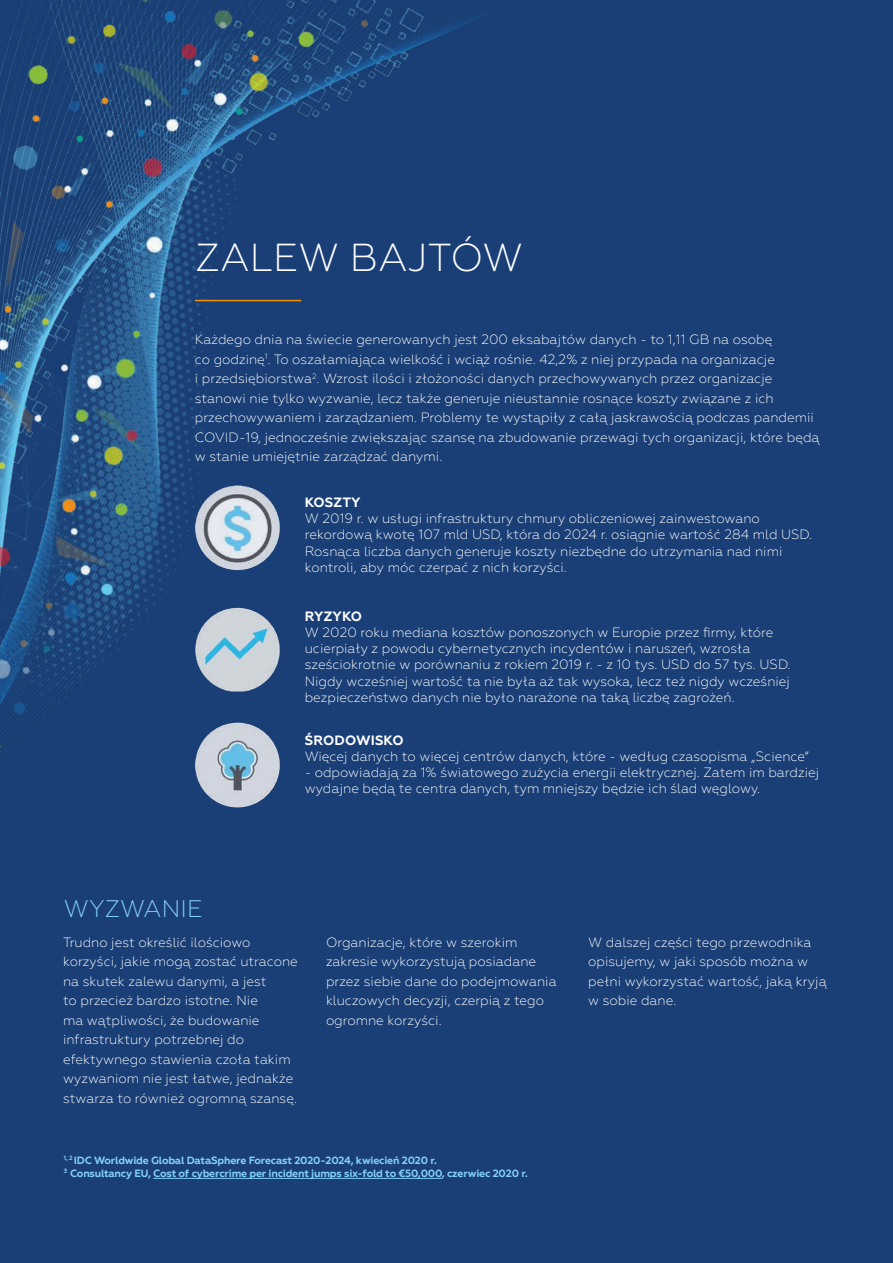
<style>
.page{position:relative;width:893px;height:1263px;background:#193f76}
.page>*{position:absolute;margin:0;border:0;box-sizing:border-box;transform-origin:0 0}
.t1{font:300 39px "Geometria";letter-spacing:.01em;color:#fff}
.t2{font:300 24px "Geometria";letter-spacing:.01em;color:#83d0f5}
.t3{font:300 13.5px/19.5px "Geometria";color:#fff}
.t4{font:700 13.5px "Geometria";letter-spacing:.01em;color:#fff}
.t5{font:700 10.5px/12.6px "Geometria";letter-spacing:-.02em;color:#83d0f5}
</style>
<div class="page">
<img style="left:0;top:0;width:473px;height:808px">
<hr style="left:153px;top:1178px;width:289px;height:1px;background:#83d0f5">
<hr style="left:195px;top:300px;width:106px;height:1px;background:#f39200">
<img style="left:195px;top:485px;width:85px;height:85px;border-radius:41px">
<img style="left:195px;top:608px;width:85px;height:84px">
<img style="left:195px;top:722px;width:85px;height:85px;border-radius:41px">
<h1 class="t1" style="left:195px;top:235px;width:330px">ZALEW BAJTÓW</h1>
<p class="t3" style="left:195px;top:330px;width:626px">Każdego dnia na świecie generowanych jest 200 eksabajtów danych - to 1,11 GB na osobę<br>co godzinę<sup>1</sup>. To oszałamiająca wielkość i wciąż rośnie. 42,2% z niej przypada na organizacje<br>i przedsiębiorstwa<sup>2</sup>. Wzrost ilości i złożoności danych przechowywanych przez organizacje stanowi nie tylko wyzwanie, lecz także generuje nieustannie rosnące koszty związane z ich przechowywaniem i zarządzaniem. Problemy te wystąpiły z całą jaskrawością podczas pandemii COVID-19, jednocześnie zwiększając szansę na zbudowanie przewagi tych organizacji, które będą w stanie umiejętnie zarządzać danymi.</p>
<p class="t4" style="left:305px;top:494px;width:57px">KOSZTY</p>
<p class="t3" style="left:305px;top:510px;width:509px;line-height:16.2px">W 2019 r. w usługi infrastruktury chmury obliczeniowej zainwestowano rekordową kwotę 107 mld USD, która do 2024 r. osiągnie wartość 284 mld USD.<br>Rosnąca liczba danych generuje koszty niezbędne do utrzymania nad nimi kontroli, aby móc czerpać z nich korzyści.</p>
<p class="t4" style="left:305px;top:608px;width:59px">RYZYKO</p>
<p class="t3" style="left:305px;top:624px;width:487px;line-height:16.2px">W 2020 roku mediana kosztów ponoszonych w Europie przez firmy, które ucierpiały z powodu cybernetycznych incydentów i naruszeń, wzrosła sześciokrotnie w porównaniu z rokiem 2019 r. - z 10 tys. USD do 57 tys. USD.<br>Nigdy wcześniej wartość ta nie była aż tak wysoka, lecz też nigdy wcześniej bezpieczeństwo danych nie było narażone na taką liczbę zagrożeń.</p>
<p class="t4" style="left:305px;top:732px;width:100px">ŚRODOWISKO</p>
<p class="t3" style="left:305px;top:746px;width:506px">Więcej danych to więcej centrów danych, które - według czasopisma „Science”</p>
<p class="t3" style="left:305px;top:764px;width:516px;line-height:16.2px">- odpowiadają za 1% światowego zużycia energii elektrycznej. Zatem im bardziej wydajne będą te centra danych, tym mniejszy będzie ich ślad węglowy.</p>
<h2 class="t2" style="left:64px;top:895px;width:140px">WYZWANIE</h2>
<p class="t3" style="left:63px;top:932px;width:236px">Trudno jest określić ilościowo korzyści, jakie mogą zostać utracone na skutek zalewu danymi, a jest<br>to przecież bardzo istotne. Nie<br>ma wątpliwości, że budowanie infrastruktury potrzebnej do efektywnego stawienia czoła takim wyzwaniom nie jest łatwe, jednakże stwarza to również ogromną szansę.</p>
<p class="t3" style="left:326px;top:932px;width:232px">Organizacje, które w szerokim zakresie wykorzystują posiadane przez siebie dane do podejmowania kluczowych decyzji, czerpią z tego ogromne korzyści.</p>
<p class="t3" style="left:588px;top:932px;width:240px">W dalszej części tego przewodnika opisujemy, w jaki sposób można w pełni wykorzystać wartość, jaką kryją w sobie dane.</p>
<p class="t5" style="left:64px;top:1154px;width:466px"><sup>1,</sup> <sup>2</sup> IDC Worldwide Global DataSphere Forecast 2020-2024, kwiecień 2020 r.<br><sup>3</sup> Consultancy EU, Cost of cybercrime per incident jumps six-fold to €50,000, czerwiec 2020 r.</p>
</div>
